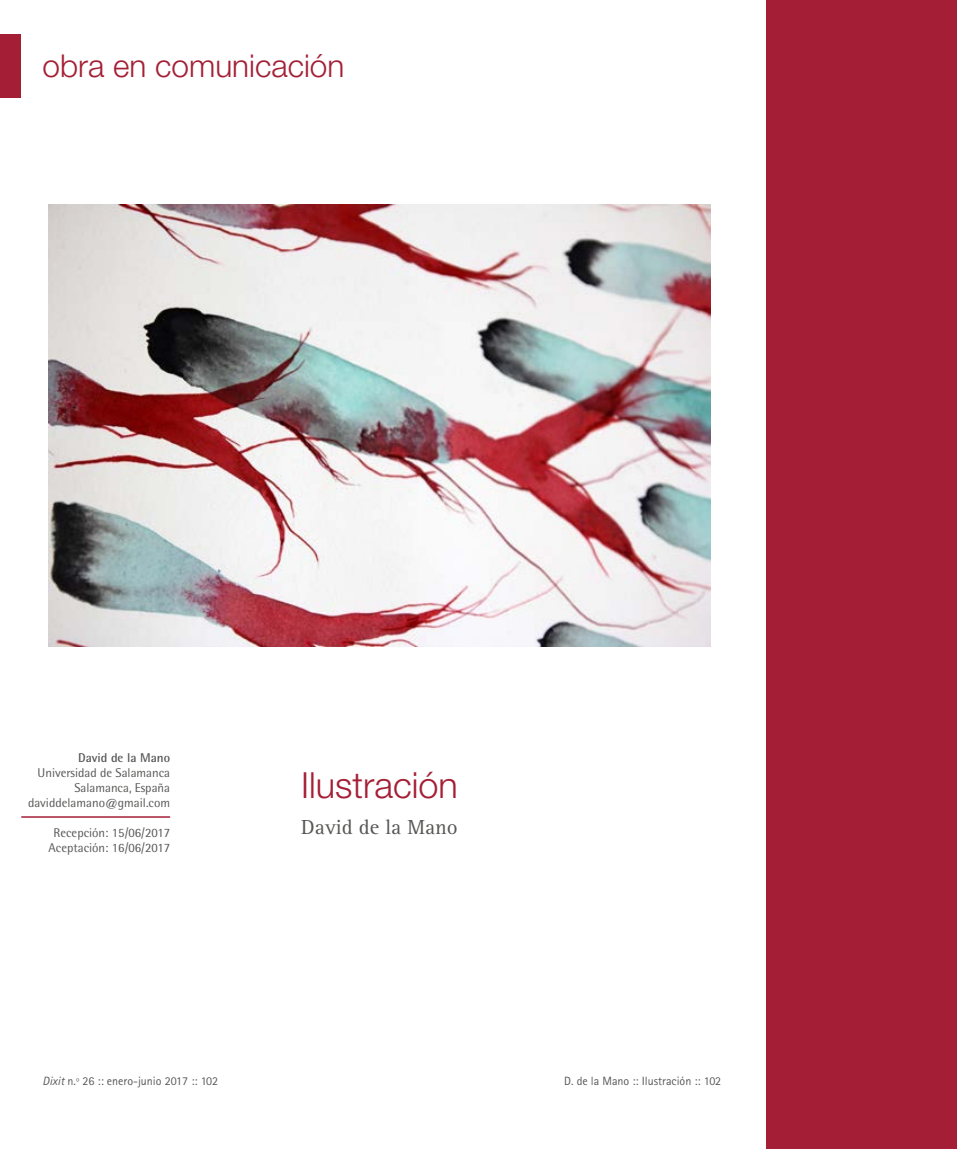
<style>
.page{position:relative;width:957px;height:1149px;background:#fff}
.page>*{position:absolute;margin:0;border:0;box-sizing:border-box;transform-origin:0 0}
.t1{font:300 36px "Helvetica Neue LT Std";color:#a41f35}
.t2{font:300 31.5px "Helvetica Neue LT Std";color:#a41f35}
.t3{font:21px "Rotis Serif Std";color:#575756}
.t4{font:12.75px/15px "Rotis Semi Sans Std";color:#575756;text-align:right}
.t5{font:700 12.75px "Rotis Semi Sans Std";color:#575756}
.t6{font:12px "Rotis Sans Serif Std";color:#575756}
.s1{font-style:italic}
</style>
<div class="page">
<div style="left:0;top:34px;width:21px;height:64px;background:#a41f35"></div>
<div style="left:766px;top:0;width:191px;height:1148px;background:#a41f35"></div>
<hr style="left:21px;top:816px;width:149px;height:1px;background:#a41f35">
<img style="left:48px;top:204px;width:663px;height:442px">
<h2 class="t2" style="left:43px;top:47px;width:303px">obra en comunicación</h2>
<p class="t5" style="left:78px;top:750px;width:93px">David de la Mano</p>
<p class="t4" style="left:28px;top:765px;width:144px">Universidad de Salamanca<br>Salamanca, España daviddelamano@gmail.com</p>
<p class="t4" style="left:49px;top:825px;width:123px;text-align:center">Recepción: 15/06/2017<br>Aceptación: 16/06/2017</p>
<h1 class="t1" style="left:301px;top:763px;width:158px">Ilustración</h1>
<h3 class="t3" style="left:301px;top:814px;width:158px">David de la Mano</h3>
<p class="t6" style="left:43px;top:1073px;width:177px"><span class="s1">Dixit</span> n.º 26 :: enero-junio 2017 :: 102</p>
<p class="t6" style="left:564px;top:1073px;width:158px">D. de la Mano :: Ilustración :: 102</p>
</div>
